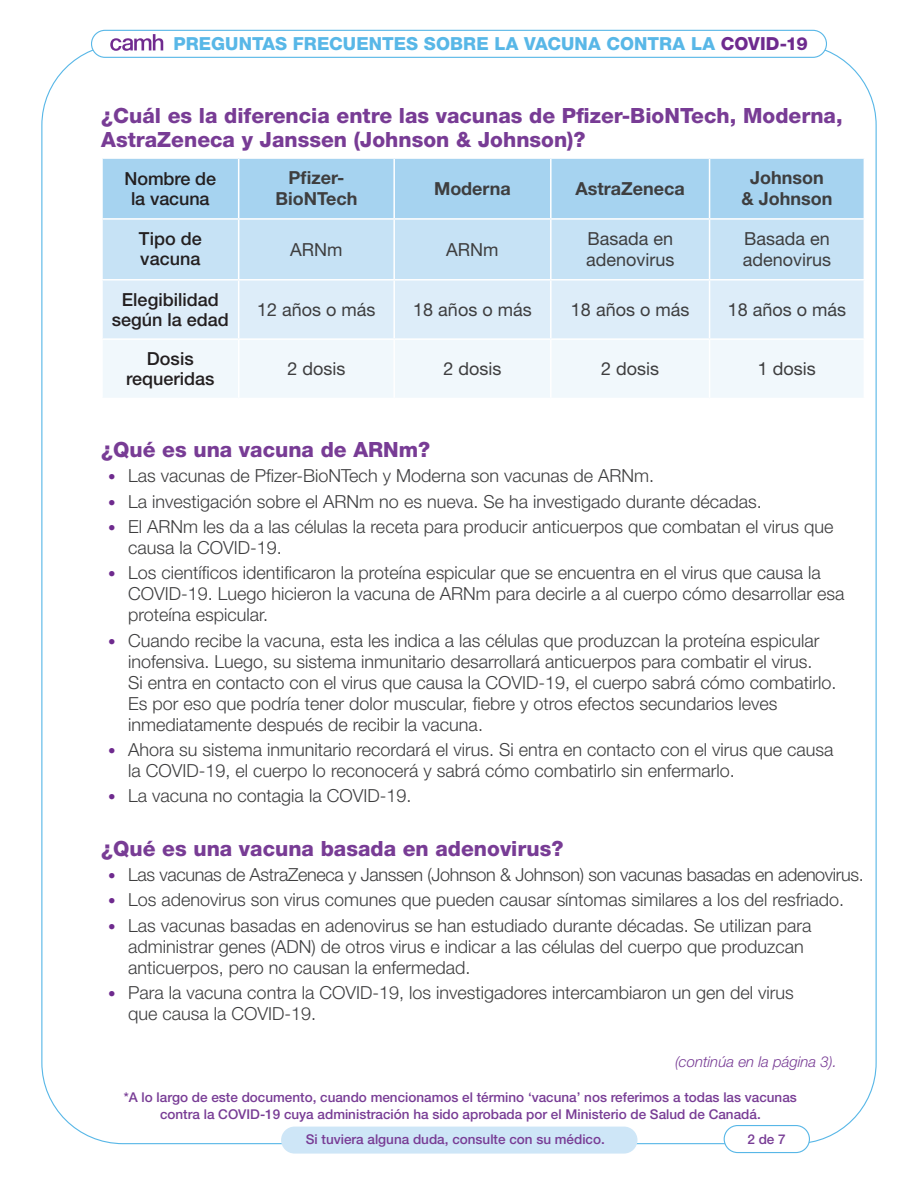
<style>
.page{position:relative;width:918px;height:1188px;background:#fff}
.page>*{position:absolute;margin:0;border:0;box-sizing:border-box;transform-origin:0 0}
.bullets{font:800 21px/24px "Helvetica Neue LT Std";color:#783c95}
.t1{font:300 18px/21px "Helvetica Neue LT Std";color:#3e3e3f}
.t2{font:18px/21px "Helvetica Neue LT Std";color:#3e3e3f}
.t3{font:300 18px "Helvetica Neue LT Std";letter-spacing:-.02em;color:#3e3e3f}
.t4{font:500 18px/19.5px "Helvetica Neue LT Std";color:#231f20;text-align:center}
.t5{font:800 18px "Helvetica Neue LT Std";color:#58b7e7}
.t6{font:700 18px/21px "Helvetica Neue LT Std";color:#3e3e3f;text-align:center}
.bullets-2{font:italic 300 15px "Helvetica Neue LT Std";color:#783c95}
.t7{font:500 13.5px/16.5px "Helvetica Neue LT Std";color:#783c95;text-align:center}
.s1{color:#6e2a8e}
.s2{font-size:15px;color:#6e2a8e}
</style>
<div class="page">
<div style="left:281px;top:1127px;width:356px;height:27px;background:#cee6f7;border-radius:14px"></div>
<div style="left:724px;top:1125px;width:86px;height:28px;border:1px solid #58b7e7;border-radius:14px"></div>
<div style="left:91px;top:30px;width:736px;height:28px;border:1px solid #58b7e7;border-radius:14px"></div>
<svg style="left:110px;top:34px;width:53px;height:17px"></svg>
<div style="left:103px;top:159px;width:761px;height:59px;background:#a6d3f0"></div>
<div style="left:103px;top:220px;width:761px;height:59px;background:#c6e2f5"></div>
<div style="left:103px;top:281px;width:761px;height:57px;background:#ddedf9"></div>
<div style="left:103px;top:340px;width:760px;height:58px;background:#f1f8fc"></div>
<hr style="left:238px;top:159px;width:1px;height:59px;background:#fff">
<hr style="left:393px;top:159px;width:2px;height:59px;background:#fff">
<hr style="left:550px;top:159px;width:2px;height:59px;background:#fff">
<hr style="left:709px;top:159px;width:1px;height:59px;background:#fff">
<hr style="left:238px;top:220px;width:1px;height:59px;background:#fff">
<hr style="left:393px;top:220px;width:2px;height:59px;background:#fff">
<hr style="left:550px;top:220px;width:2px;height:59px;background:#fff">
<hr style="left:709px;top:220px;width:1px;height:59px;background:#fff">
<hr style="left:238px;top:281px;width:1px;height:57px;background:#fff">
<hr style="left:393px;top:281px;width:2px;height:57px;background:#fff">
<hr style="left:550px;top:281px;width:2px;height:57px;background:#fff">
<hr style="left:709px;top:281px;width:1px;height:57px;background:#fff">
<hr style="left:238px;top:340px;width:1px;height:58px;background:#fff">
<hr style="left:393px;top:340px;width:2px;height:58px;background:#fff">
<hr style="left:550px;top:340px;width:2px;height:58px;background:#fff">
<hr style="left:709px;top:340px;width:1px;height:58px;background:#fff">
<p class="t5" style="left:173px;top:33px;width:636px">PREGUNTAS FRECUENTES SOBRE LA VACUNA CONTRA LA <span class="s1">COVID-19</span></p>
<p class="bullets" style="left:101px;top:103px;width:743px">¿Cuál es la diferencia entre las vacunas de Pfizer-BioNTech, Moderna,<br>AstraZeneca y Janssen (Johnson &amp; Johnson)?</p>
<p class="t4" style="left:125px;top:169px;width:93px">Nombre de la vacuna</p>
<p class="t6" style="left:275px;top:167px;width:83px">Pfizer-<br>BioNTech</p>
<p class="t6" style="left:434px;top:178px;width:78px">Moderna</p>
<p class="t6" style="left:576px;top:178px;width:111px">AstraZeneca</p>
<p class="t6" style="left:741px;top:167px;width:93px">Johnson<br>&amp; Johnson</p>
<p class="t4" style="left:139px;top:229px;width:64px;text-align:left">Tipo de vacuna</p>
<p class="t2" style="left:290px;top:239px;width:54px">ARNm</p>
<p class="t2" style="left:446px;top:239px;width:54px">ARNm</p>
<p class="t2" style="left:586px;top:228px;width:90px">Basada en adenovirus</p>
<p class="t2" style="left:743px;top:228px;width:90px">Basada en adenovirus</p>
<p class="t4" style="left:112px;top:290px;width:119px">Elegibilidad según la edad</p>
<p class="t2" style="left:257px;top:299px;width:120px">12 años o más</p>
<p class="t2" style="left:413px;top:299px;width:120px">18 años o más</p>
<p class="t2" style="left:571px;top:299px;width:120px">18 años o más</p>
<p class="t2" style="left:728px;top:299px;width:120px">18 años o más</p>
<p class="t4" style="left:126px;top:349px;width:90px">Dosis requeridas</p>
<p class="t2" style="left:287px;top:358px;width:60px">2 dosis</p>
<p class="t2" style="left:443px;top:358px;width:60px">2 dosis</p>
<p class="t2" style="left:601px;top:358px;width:60px">2 dosis</p>
<p class="t2" style="left:758px;top:358px;width:60px">1 dosis</p>
<p class="bullets" style="left:101px;top:437px;width:331px">¿Qué es una vacuna de ARNm?</p>
<p class="t1" style="left:108px;top:465px;width:548px"><span class="s2">•</span> Las vacunas de Pfizer-BioNTech y Moderna son vacunas de ARNm.</p>
<p class="t1" style="left:108px;top:490px;width:655px"><span class="s2">•</span> La investigación sobre el ARNm no es nueva. Se ha investigado durante décadas.</p>
<p class="t1" style="left:128px;top:516px;width:707px;text-indent:-20px"><span class="s2">•</span> El ARNm les da a las células la receta para producir anticuerpos que combatan el virus que causa la COVID-19.</p>
<p class="t1" style="left:128px;top:562px;width:718px;text-indent:-20px"><span class="s2">•</span> Los científicos identificaron la proteína espicular que se encuentra en el virus que causa la<br>COVID-19. Luego hicieron la vacuna de ARNm para decirle a al cuerpo cómo desarrollar esa proteína espicular.</p>
<p class="t1" style="left:128px;top:629px;width:710px;text-indent:-20px"><span class="s2">•</span> Cuando recibe la vacuna, esta les indica a las células que produzcan la proteína espicular inofensiva. Luego, su sistema inmunitario desarrollará anticuerpos para combatir el virus.<br>Si entra en contacto con el virus que causa la COVID-19, el cuerpo sabrá cómo combatirlo.<br>Es por eso que podría tener dolor muscular, fiebre y otros efectos secundarios leves inmediatamente después de recibir la vacuna.</p>
<p class="t1" style="left:128px;top:739px;width:707px;text-indent:-20px"><span class="s2">•</span> Ahora su sistema inmunitario recordará el virus. Si entra en contacto con el virus que causa la COVID-19, el cuerpo lo reconocerá y sabrá cómo combatirlo sin enfermarlo.</p>
<p class="t1" style="left:108px;top:785px;width:305px"><span class="s2">•</span> La vacuna no contagia la COVID-19.</p>
<p class="bullets" style="left:101px;top:836px;width:464px">¿Qué es una vacuna basada en adenovirus?</p>
<p class="t3" style="left:108px;top:864px;width:757px"><span class="s2">•</span> Las vacunas de AstraZeneca y Janssen (Johnson &amp; Johnson) son vacunas basadas en adenovirus.</p>
<p class="t1" style="left:108px;top:889px;width:738px"><span class="s2">•</span> Los adenovirus son virus comunes que pueden causar síntomas similares a los del resfriado.</p>
<p class="t1" style="left:128px;top:915px;width:685px;text-indent:-20px"><span class="s2">•</span> Las vacunas basadas en adenovirus se han estudiado durante décadas. Se utilizan para administrar genes (ADN) de otros virus e indicar a las células del cuerpo que produzcan anticuerpos, pero no causan la enfermedad.</p>
<p class="t1" style="left:128px;top:982px;width:667px;text-indent:-20px"><span class="s2">•</span> Para la vacuna contra la COVID-19, los investigadores intercambiaron un gen del virus que causa la COVID-19.</p>
<p class="bullets-2" style="left:675px;top:1053px;width:163px">(continúa en la página 3).</p>
<p class="t7" style="left:124px;top:1089px;width:675px">*A lo largo de este documento, cuando mencionamos el término ‘vacuna’ nos referimos a todas las vacunas contra la COVID-19 cuya administración ha sido aprobada por el Ministerio de Salud de Canadá.</p>
<p class="t7" style="left:306px;top:1131px;width:301px">Si tuviera alguna duda, consulte con su médico.</p>
<p class="t7" style="left:747px;top:1130px;width:40px">2 de 7</p>
</div>
